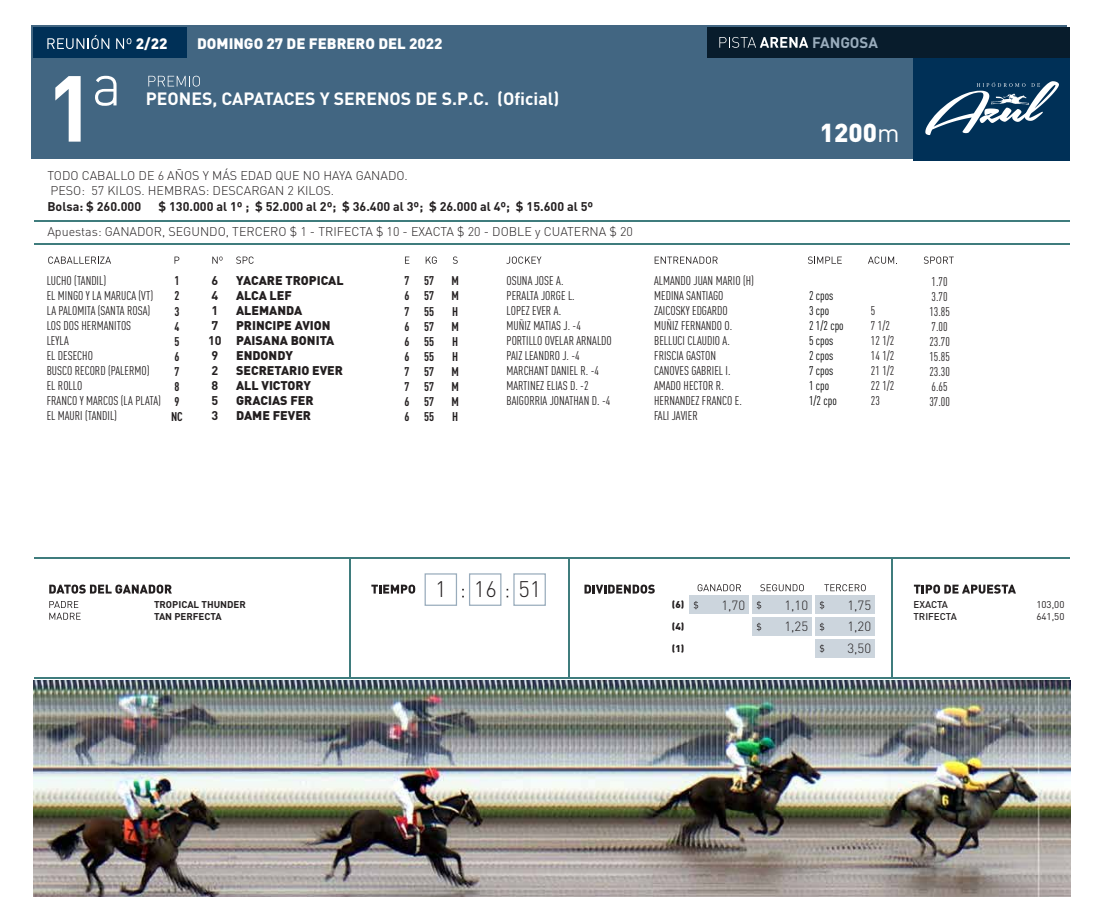
<style>
.page{position:relative;width:1098px;height:922px;background:#fff}
.page>*{position:absolute;margin:0;border:0;box-sizing:border-box;transform-origin:0 0}
.t1{font:700 92px "DIN Pro";color:#fff}
.t2{font:900 25.62px "DIN Pro";color:#fff}
.t3{font:300 22.25px "DIN Pro";color:#231f20}
.t4{font:700 17.62px "DIN Pro";color:#fff}
.t5{font:900 15px "DIN Pro";color:#fff}
.t6{font:700 15px "DIN Pro";color:#99acbc}
.t7{font:300 13.25px "DIN Pro";color:#231f20}
.t8{font:12.5px/15px "FFDIN Pro Cond";color:#231f20}
.t9{font:300 12.5px/15px "DIN Pro";color:#231f20}
.t10{font:900 12.5px/15px "DIN Pro";color:#231f20}
.t11{font:700 12.5px/15px "DIN Pro";color:#231f20}
.t12{font:700 12.5px/15px "FFDIN Pro Cond";color:#231f20;text-align:justify}
.t13{font:12.5px/15px "FFDIN Pro Cond";color:#000}
.t14{font:700 9.75px/11.8px "DIN Pro";color:#231f20}
.t15{font:500 9.75px/11.8px "DIN Pro";color:#231f20}
.t16{font:9.75px/11.8px "DIN Pro";color:#231f20}
.t17{font:900 9.75px "DIN Pro";color:#231f20}
.s1{font-weight:400}
</style>
<div class="page">
<div style="left:31px;top:25px;width:1036px;height:134px;background:#426682"></div>
<div style="left:913px;top:27px;width:156px;height:134px;background:#003057"></div>
<div style="left:34px;top:27px;width:153px;height:30px;background:#003057"></div>
<div style="left:707px;top:27px;width:362px;height:30px;background:#081c2c"></div>
<hr style="left:34px;top:557px;width:1035px;height:2px;background:#3f7c7d">
<hr style="left:34px;top:677px;width:1035px;height:1px;background:#3f7c7d">
<hr style="left:568px;top:557px;width:1px;height:121px;background:#3f7c7d">
<hr style="left:350px;top:557px;width:1px;height:121px;background:#3f7c7d">
<hr style="left:891px;top:557px;width:2px;height:121px;background:#3f7c7d">
<div style="left:424px;top:573px;width:33px;height:32px;border:1px solid #99acbc"></div>
<div style="left:469px;top:573px;width:32px;height:32px;border:1px solid #99acbc"></div>
<div style="left:513px;top:573px;width:33px;height:32px;border:1px solid #99acbc"></div>
<hr style="left:34px;top:220px;width:1035px;height:1px;background:#3f7c7d">
<hr style="left:34px;top:243px;width:1035px;height:1px;background:#3f7c7d">
<svg style="left:47px;top:35px;width:62px;height:14px"></svg>
<svg style="left:116px;top:38px;width:15px;height:11px"></svg>
<svg style="left:719px;top:37px;width:89px;height:11px"></svg>
<svg style="left:95px;top:76px;width:22px;height:30px"></svg>
<svg style="left:148px;top:76px;width:52px;height:11px"></svg>
<svg style="left:48px;top:256px;width:63px;height:8px"></svg>
<svg style="left:236px;top:256px;width:18px;height:8px"></svg>
<svg style="left:506px;top:256px;width:35px;height:8px"></svg>
<svg style="left:654px;top:256px;width:63px;height:8px"></svg>
<svg style="left:808px;top:256px;width:33px;height:8px"></svg>
<svg style="left:923px;top:256px;width:30px;height:8px"></svg>
<svg style="left:868px;top:256px;width:29px;height:8px"></svg>
<svg style="left:174px;top:256px;width:5px;height:8px"></svg>
<svg style="left:405px;top:256px;width:4px;height:8px"></svg>
<svg style="left:426px;top:256px;width:11px;height:8px"></svg>
<svg style="left:453px;top:256px;width:4px;height:8px"></svg>
<svg style="left:212px;top:256px;width:10px;height:8px"></svg>
<svg style="left:371px;top:584px;width:44px;height:9px"></svg>
<svg style="left:49px;top:584px;width:123px;height:9px"></svg>
<svg style="left:584px;top:584px;width:70px;height:9px"></svg>
<svg style="left:913px;top:584px;width:103px;height:9px"></svg>
<svg style="left:697px;top:584px;width:44px;height:7px"></svg>
<svg style="left:760px;top:584px;width:43px;height:7px"></svg>
<svg style="left:824px;top:584px;width:41px;height:7px"></svg>
<div style="left:689px;top:595px;width:59px;height:19px;background:#ccd5dd"></div>
<svg style="left:693px;top:601px;width:5px;height:8px"></svg>
<div style="left:752px;top:595px;width:59px;height:19px;background:#ccd5dd"></div>
<svg style="left:756px;top:601px;width:5px;height:8px"></svg>
<div style="left:815px;top:595px;width:59px;height:19px;background:#ccd5dd"></div>
<svg style="left:819px;top:601px;width:5px;height:8px"></svg>
<div style="left:752px;top:617px;width:59px;height:19px;background:#ccd5dd"></div>
<svg style="left:756px;top:622px;width:5px;height:9px"></svg>
<div style="left:815px;top:617px;width:59px;height:19px;background:#ccd5dd"></div>
<svg style="left:819px;top:622px;width:5px;height:9px"></svg>
<div style="left:815px;top:639px;width:59px;height:18px;background:#ccd5dd"></div>
<svg style="left:819px;top:644px;width:5px;height:8px"></svg>
<svg style="left:49px;top:601px;width:32px;height:18px"></svg>
<svg style="left:925px;top:81px;width:133px;height:54px"></svg>
<img style="left:34px;top:680px;width:1036px;height:216px">
<h1 class="t1" style="left:46px;top:46px;width:51px">1</h1>
<p class="t5" style="left:136px;top:33px;width:33px">2/22</p>
<p class="t5" style="left:197px;top:33px;width:247px">DOMINGO 27 DE FEBRERO DEL 2022</p>
<p class="t6" style="left:812px;top:32px;width:67px">FANGOSA</p>
<h3 class="t4" style="left:146px;top:87px;width:415px">PEONES, CAPATACES Y SERENOS DE S.P.C. (Oficial)</h3>
<h2 class="t2" style="left:820px;top:115px;width:81px">1200<span class="s1">m</span></h2>
<p class="t9" style="left:47px;top:167px;width:362px">TODO CABALLO DE 6 AÑOS Y MÁS EDAD QUE NO HAYA GANADO.<br>PESO: 57 KILOS. HEMBRAS: DESCARGAN 2 KILOS.</p>
<p class="t11" style="left:47px;top:198px;width:95px">Bolsa: $ 260.000</p>
<p class="t11" style="left:158px;top:198px;width:436px">$ 130.000 al 1º ; $ 52.000 al 2º; $ 36.400 al 3º; $ 26.000 al 4º; $ 15.600 al 5º</p>
<p class="t9" style="left:47px;top:223px;width:587px">Apuestas: GANADOR, SEGUNDO, TERCERO $ 1 - TRIFECTA $ 10 - EXACTA $ 20 - DOBLE y CUATERNA $ 20</p>
<p class="t8" style="left:47px;top:272px;width:116px">LUCHO (TANDIL)<br>EL MINGO Y LA MARUCA (VT)<br>LA PALOMITA (SANTA ROSA)<br>LOS DOS HERMANITOS<br>LEYLA<br>EL DESECHO<br>BUSCO RECORD (PALERMO)<br>EL ROLLO<br>FRANCO Y MARCOS (LA PLATA)<br>EL MAURI (TANDIL)</p>
<p class="t12" style="left:171px;top:272px;width:13px;text-align:left">1<br>2<br>3<br>4<br>5<br>6<br>7<br>8<br>9<br>NC</p>
<p class="t11" style="left:208px;top:272px;width:15px">6<br>4<br>1<br>7<br>10<br>9<br>2<br>8<br>5<br>3</p>
<p class="t10" style="left:236px;top:272px;width:109px">YACARE TROPICAL<br>ALCA LEF<br>ALEMANDA<br>PRINCIPE AVION<br>PAISANA BONITA<br>ENDONDY<br>SECRETARIO EVER<br>ALL VICTORY<br>GRACIAS FER<br>DAME FEVER</p>
<p class="t12" style="left:404px;top:272px;width:7px">7<br>6<br>7<br>6<br>6<br>6<br>7<br>7<br>6<br>6</p>
<p class="t12" style="left:424px;top:272px;width:12px">57<br>57<br>55<br>57<br>55<br>55<br>57<br>57<br>57<br>55</p>
<p class="t12" style="left:451px;top:272px;width:9px">M M H M H H M M M H</p>
<p class="t8" style="left:506px;top:272px;width:107px">OSUNA JOSE A.<br>PERALTA JORGE L.<br>LOPEZ EVER A.<br>MUÑIZ MATIAS J. -4<br>PORTILLO OVELAR ARNALDO<br>PAIZ LEANDRO J. -4<br>MARCHANT DANIEL R. -4<br>MARTINEZ ELIAS D. -2<br>BAIGORRIA JONATHAN D. -4</p>
<p class="t8" style="left:654px;top:272px;width:101px">ALMANDO JUAN MARIO (H)<br>MEDINA SANTIAGO<br>ZAICOSKY EDGARDO<br>MUÑIZ FERNANDO O.<br>BELLUCI CLAUDIO A.<br>FRISCIA GASTON<br>CANOVES GABRIEL I.<br>AMADO HECTOR R.<br>HERNANDEZ FRANCO E.<br>FALI JAVIER</p>
<p class="t13" style="left:809px;top:287px;width:36px">2 cpos<br>3 cpo<br>2 1/2 cpo<br>5 cpos<br>2 cpos<br>7 cpos<br>1 cpo<br>1/2 cpo</p>
<p class="t8" style="left:871px;top:302px;width:25px">5<br>7 1/2<br>12 1/2<br>14 1/2<br>21 1/2<br>22 1/2<br>23</p>
<p class="t8" style="left:929px;top:273px;width:22px">1.70<br>3.70<br>13.85<br>7.00<br>23.70<br>15.85<br>23.30<br>6.65<br>37.00</p>
<h3 class="t3" style="left:435px;top:574px;width:107px">1 16 51</h3>
<p class="t17" style="left:672px;top:597px;width:14px">(6)</p>
<p class="t7" style="left:721px;top:595px;width:25px">1,70</p>
<p class="t7" style="left:784px;top:595px;width:25px">1,10</p>
<p class="t7" style="left:847px;top:595px;width:25px">1,75</p>
<p class="t17" style="left:672px;top:619px;width:14px">(4)</p>
<p class="t7" style="left:784px;top:617px;width:25px">1,25</p>
<p class="t7" style="left:847px;top:617px;width:25px">1,20</p>
<p class="t17" style="left:672px;top:641px;width:14px">(1)</p>
<p class="t7" style="left:847px;top:638px;width:25px">3,50</p>
<p class="t14" style="left:154px;top:598px;width:93px">TROPICAL THUNDER<br>TAN PERFECTA</p>
<p class="t16" style="left:1036px;top:598px;width:30px">103,00<br>641,50</p>
<p class="t15" style="left:913px;top:598px;width:45px">EXACTA<br>TRIFECTA</p>
</div>
